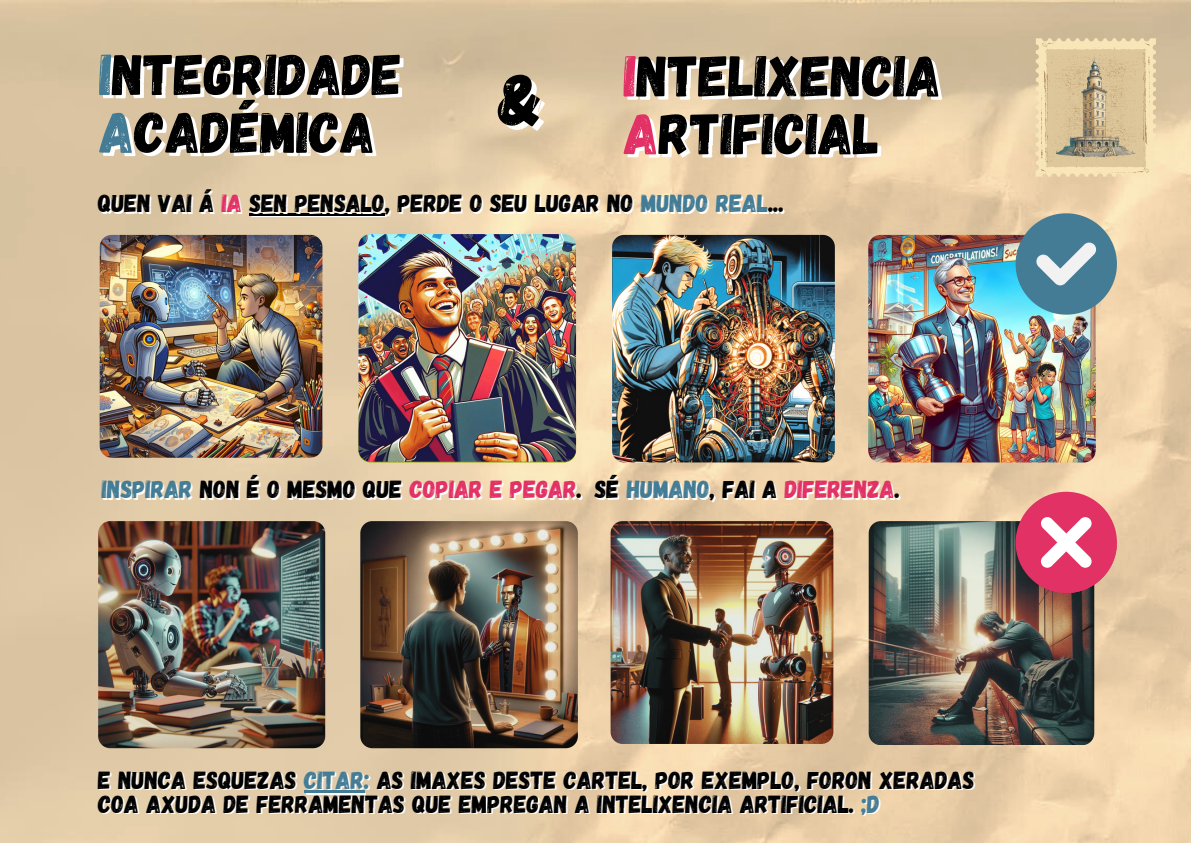
<style>
.page{position:relative;width:1191px;height:843px;background:#fff}
.page>*{position:absolute;margin:0;border:0;box-sizing:border-box;transform-origin:0 0}
.t1{font:75.3px "Gagalin";color:#fff}
.t2{font:57.8px/57.8px "Gagalin";color:#000}
.t3{font:24.7px/24px "Gagalin";color:#000}
.t4{font:24.7px "Gagalin";color:#e23165}
.s1{color:#fff}
.s2{color:#447c95}
.s3{color:#000}
</style>
<div class="page">
<img style="left:0;top:0;width:1190px;height:842px">
<hr style="left:249px;top:213px;width:136px;height:3px;background:#000">
<hr style="left:304px;top:790px;width:60px;height:2px;background:#447c95">
<img style="left:100px;top:235px;width:222px;height:222px;border-radius:12px">
<img style="left:612px;top:235px;width:222px;height:227px;border-radius:12px">
<img style="left:868px;top:235px;width:227px;height:227px;border-radius:12px">
<svg style="left:1015px;top:213px;width:101px;height:101px;background:#719aa7"></svg>
<img style="left:360px;top:521px;width:218px;height:227px;border-radius:12px">
<img style="left:98px;top:521px;width:227px;height:227px;border-radius:12px">
<img style="left:868px;top:521px;width:226px;height:223px;border-radius:12px">
<img style="left:610px;top:521px;width:223px;height:222px;border-radius:12px">
<div style="left:1015px;top:491px;width:101px;height:102px;background:#e23165;border-radius:50%"></div>
<svg style="left:1040px;top:517px;width:76px;height:76px"></svg>
<svg style="left:1035px;top:38px;width:120px;height:138px;background:#e7d2a6"></svg>
<img style="left:1055px;top:57px;width:80px;height:100px">
<img style="left:358px;top:234px;width:218px;height:227px;border-radius:12px">
<h2 class="t2" style="left:103px;top:43px;width:300px"><span class="s1">I</span>NTEGRIDADE<br><span class="s1">A</span>CADÉMICA</h2>
<h2 class="t2" style="left:628px;top:44px;width:314px"><span class="s1">I</span>NTELIXENCIA<br><span class="s1">A</span>RTIFICIAL</h2>
<h1 class="t1" style="left:503px;top:55px;width:47px">&amp;</h1>
<p class="t3" style="left:98px;top:190px;width:688px">QUEN VAI Á <span class="s1">IA</span> SEN PENSALO, PERDE O SEU LUGAR NO <span class="s2">MUNDO REAL</span><span class="s1">...</span></p>
<p class="t4" style="left:102px;top:473px;width:801px"><span class="s2">INSPIRAR</span> <span class="s3">NON É O MESMO QUE</span> COPIAR E PEGAR<span class="s1">. SÉ</span> <span class="s2">HUMANO</span><span class="s3">, FAI A</span> DIFERENZA<span class="s1">.</span></p>
<p class="t3" style="left:98px;top:766px;width:877px">E NUNCA ESQUEZAS <span class="s1">CITAR:</span> AS IMAXES DESTE CARTEL, POR EXEMPLO, FORON XERADAS<br>COA AXUDA DE FERRAMENTAS QUE EMPREGAN A INTELIXENCIA ARTIFICIAL. <span class="s1">;D</span></p>
</div>
